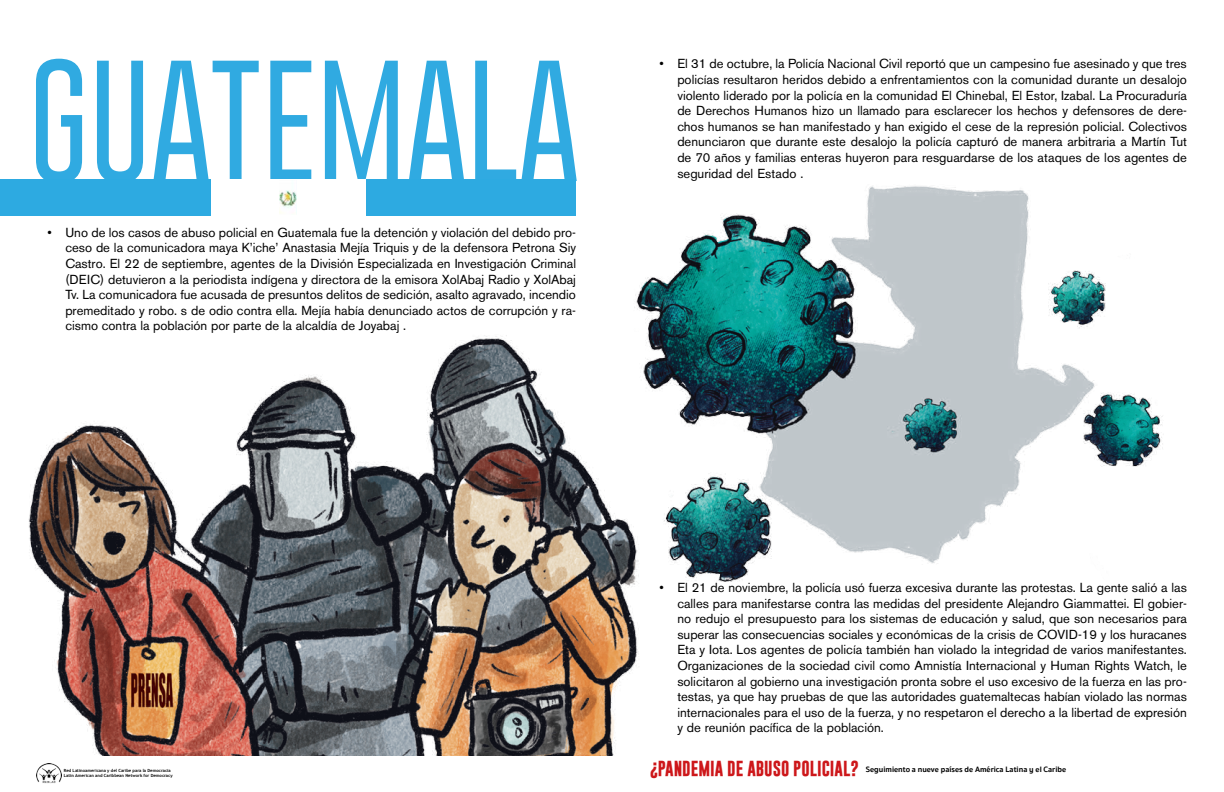
<style>
.page{position:relative;width:1224px;height:792px;background:#fff}
.page>*{position:absolute;margin:0;border:0;box-sizing:border-box;transform-origin:0 0}
.t1{font:13px/15.6px "Akzidenz Grotesk BE";color:#000;text-align:justify}
.t2{font:700 8px "Sukhumvit Set";color:#000}
.t3{font:700 4.3px/5.1px "Trebuchet MS";color:#000}
.s1{font-family:"Gobold";font-size:15.7px;color:#cd171a}
</style>
<div class="page">
<img style="left:36px;top:763px;width:25px;height:20px">
<img style="left:0;top:58px;width:1163px;height:698px">
<svg style="left:36px;top:59px;width:541px;height:124px"></svg>
<div style="left:0;top:179px;width:576px;height:36px;background:#2daae1"></div>
<div style="left:211px;top:179px;width:154px;height:36px;background:#fff"></div>
<img style="left:279px;top:190px;width:18px;height:23px">
<p class="t1" style="left:65px;top:224px;width:512px;text-indent:-18px">• Uno de los casos de abuso policial en Guatemala fue la detención y violación del debido pro&shy;ceso de la comunicadora maya K’iche’ Anastasia Mejía Triquis y de la defensora Petrona Siy Castro. El 22 de septiembre, agentes de la División Especializada en Investigación Criminal (DEIC) detuvieron a la periodista indígena y directora de la emisora XolAbaj Radio y XolAbaj Tv. La comunicadora fue acusada de presuntos delitos de sedición, asalto agravado, incendio premeditado y robo. s de odio contra ella. Mejía había denunciado actos de corrupción y ra&shy;cismo contra la población por parte de la alcaldía de Joyabaj .</p>
<p class="t1" style="left:677px;top:56px;width:511px;text-indent:-18px">• El 31 de octubre, la Policía Nacional Civil reportó que un campesino fue asesinado y que tres policías resultaron heridos debido a enfrentamientos con la comunidad durante un desalojo violento liderado por la policía en la comunidad El Chinebal, El Estor, Izabal. La Procuraduría de Derechos Humanos hizo un llamado para esclarecer los hechos y defensores de dere&shy;chos humanos se han manifestado y han exigido el cese de la represión policial. Colectivos denunciaron que durante este desalojo la policía capturó de manera arbitraria a Martín Tut de 70 años y familias enteras huyeron para resguardarse de los ataques de los agentes de seguridad del Estado .</p>
<p class="t1" style="left:677px;top:580px;width:511px;text-indent:-18px">• El 21 de noviembre, la policía usó fuerza excesiva durante las protestas. La gente salió a las calles para manifestarse contra las medidas del presidente Alejandro Giammattei. El gobier&shy;no redujo el presupuesto para los sistemas de educación y salud, que son necesarios para superar las consecuencias sociales y económicas de la crisis de COVID-19 y los huracanes Eta y Iota. Los agentes de policía también han violado la integridad de varios manifestantes.<br>Organizaciones de la sociedad civil como Amnistía Internacional y Human Rights Watch, le solicitaron al gobierno una investigación pronta sobre el uso excesivo de la fuerza en las pro&shy;testas, ya que hay pruebas de que las autoridades guatemaltecas habían violado las normas internacionales para el uso de la fuerza, y no respetaron el derecho a la libertad de expresión y de reunión pacífica de la población.</p>
<p class="t3" style="left:64px;top:768px;width:110px">Red Latinoamericana y del Caribe para la Democracia<br>Latin American and Caribbean Network for Democracy</p>
<p class="t2" style="left:650px;top:764px;width:418px"><span class="s1">¿PANDEMIA DE ABUSO POLICIAL?</span> Seguimiento a nueve países de América Latina y el Caribe</p>
</div>
